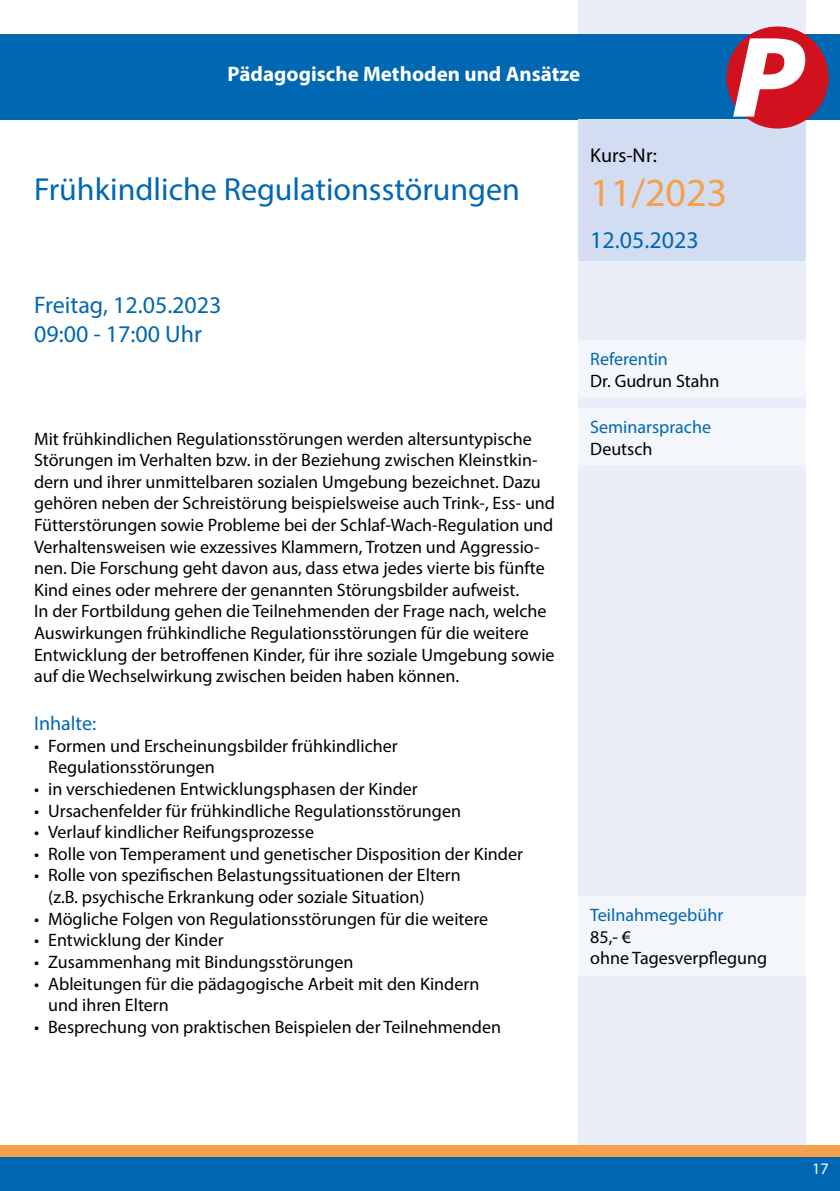
<style>
.page{position:relative;width:840px;height:1191px;background:#fff}
.page>*{position:absolute;margin:0;border:0;box-sizing:border-box;transform-origin:0 0}
.t1{font:40px "Myriad Pro";color:#f5a04c}
.t2{font:32px "Myriad Pro";color:#0067b2}
.t3{font:24px/28.8px "Myriad Pro";color:#0067b2}
.t4{font:700 21px "Myriad Pro";color:#fff}
.t5{font:20px "Myriad Pro";color:#000}
.t6{font:20px "Myriad Pro";color:#0067b2}
.t7{font:18px/21.6px "Myriad Pro";color:#000}
.t8{font:18px "Myriad Pro";color:#0067b2}
.t9{font:16px "Myriad Pro";color:#fff}
</style>
<div class="page">
<div style="left:578px;top:0;width:227px;height:1191px;background:#e9eef9"></div>
<div style="left:0;top:34px;width:839px;height:85px;background:#0067b2"></div>
<div style="left:0;top:1157px;width:839px;height:34px;background:#0067b2"></div>
<div style="left:0;top:1145px;width:839px;height:12px;background:#f5a04c"></div>
<div style="left:578px;top:119px;width:227px;height:142px;background:#d3ddf2"></div>
<div style="left:578px;top:340px;width:227px;height:57px;background:#f3f6fb"></div>
<div style="left:578px;top:408px;width:227px;height:57px;background:#f3f6fb"></div>
<div style="left:578px;top:896px;width:227px;height:79px;background:#f3f6fb"></div>
<div style="left:726px;top:26px;width:102px;height:103px;background:#d1121e;border-radius:50%"></div>
<svg style="left:732px;top:38px;width:72px;height:79px"></svg>
<p class="t4" style="left:227px;top:60px;width:354px">Pädagogische Methoden und Ansätze</p>
<h2 class="t2" style="left:34px;top:169px;width:487px">Frühkindliche Regulationsstörungen</h2>
<h3 class="t3" style="left:34px;top:290px;width:189px">Freitag, 12.05.2023<br>09:00 - 17:00 Uhr</h3>
<p class="t7" style="left:34px;top:427px;width:522px">Mit frühkindlichen Regulationsstörungen werden altersuntypische Störungen im Verhalten bzw. in der Beziehung zwischen Kleinstkin&shy;dern und ihrer unmittelbaren sozialen Umgebung bezeichnet. Dazu gehören neben der Schreistörung beispielsweise auch Trink-, Ess- und Fütterstörungen sowie Probleme bei der Schlaf-Wach-Regulation und Verhaltensweisen wie exzessives Klammern, Trotzen und Aggressio&shy;nen. Die Forschung geht davon aus, dass etwa jedes vierte bis fünfte Kind eines oder mehrere der genannten Störungsbilder aufweist.<br>In der Fortbildung gehen die Teilnehmenden der Frage nach, welche Auswirkungen frühkindliche Regulationsstörungen für die weitere Entwicklung der betroffenen Kinder, für ihre soziale Umgebung sowie auf die Wechselwirkung zwischen beiden haben können.</p>
<p class="t6" style="left:34px;top:711px;width:64px">Inhalte:</p>
<p class="t7" style="left:48px;top:734px;width:351px;text-indent:-14px">• Formen und Erscheinungsbilder frühkindlicher<br>Regulationsstörungen</p>
<p class="t7" style="left:34px;top:778px;width:385px">• in verschiedenen Entwicklungsphasen der Kinder</p>
<p class="t7" style="left:34px;top:799px;width:428px">• Ursachenfelder für frühkindliche Regulationsstörungen</p>
<p class="t7" style="left:34px;top:821px;width:281px">• Verlauf kindlicher Reifungsprozesse</p>
<p class="t7" style="left:34px;top:842px;width:490px">• Rolle von Temperament und genetischer Disposition der Kinder</p>
<p class="t7" style="left:48px;top:864px;width:414px;text-indent:-14px">• Rolle von spezifischen Belastungssituationen der Eltern (z.B. psychische Erkrankung oder soziale Situation)</p>
<p class="t7" style="left:34px;top:907px;width:455px">• Mögliche Folgen von Regulationsstörungen für die weitere</p>
<p class="t7" style="left:34px;top:929px;width:191px">• Entwicklung der Kinder</p>
<p class="t7" style="left:34px;top:950px;width:321px">• Zusammenhang mit Bindungsstörungen</p>
<p class="t7" style="left:48px;top:972px;width:432px;text-indent:-14px">• Ableitungen für die pädagogische Arbeit mit den Kindern und ihren Eltern</p>
<p class="t7" style="left:34px;top:1015px;width:468px">• Besprechung von praktischen Beispielen der Teilnehmenden</p>
<p class="t5" style="left:590px;top:143px;width:68px">Kurs-Nr:</p>
<h1 class="t1" style="left:590px;top:168px;width:138px">11/2023</h1>
<h3 class="t3" style="left:590px;top:225px;width:110px">12.05.2023</h3>
<p class="t8" style="left:590px;top:348px;width:79px">Referentin</p>
<p class="t7" style="left:590px;top:369px;width:131px">Dr. Gudrun Stahn</p>
<p class="t8" style="left:590px;top:416px;width:122px">Seminarsprache</p>
<p class="t7" style="left:590px;top:438px;width:64px">Deutsch</p>
<p class="t8" style="left:590px;top:903px;width:134px">Teilnahmegebühr</p>
<p class="t7" style="left:590px;top:925px;width:178px">85,- €<br>ohne Tagesverpflegung</p>
<p class="t9" style="left:811px;top:1158px;width:18px">17</p>
</div>
